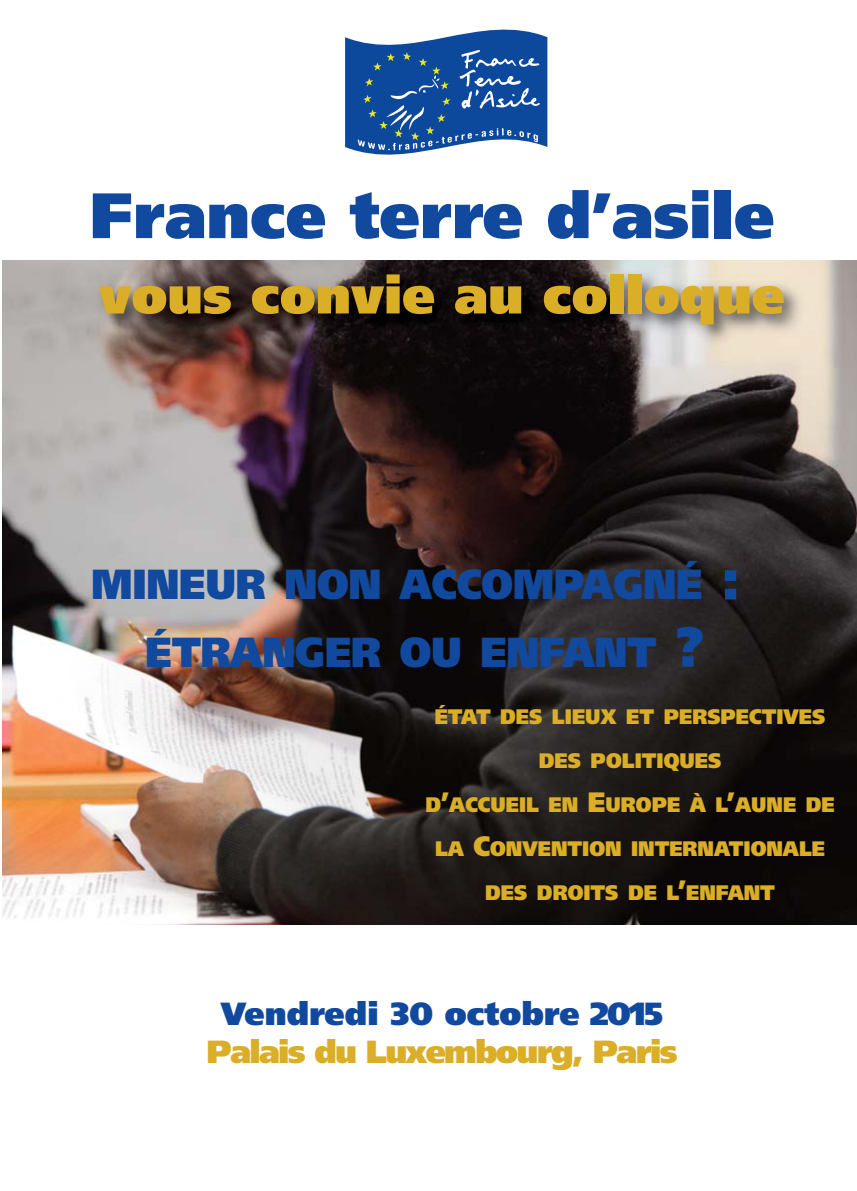
<style>
.page{position:relative;width:857px;height:1191px;background:#fff}
.page>*{position:absolute;margin:0;border:0;box-sizing:border-box;transform-origin:0 0}
.t1{font:900 64px "Frutiger LT";color:#10499d}
.t2{font:900 52px "Frutiger LT";color:#dbae28}
.t3{font:900 42px/67.2px "Frutiger LT";letter-spacing:-.005em;color:#10499d;text-align:center;scale:.92 1}
.t4{font:900 32px "Frutiger LT";letter-spacing:-.05em;color:#dbae28}
.t5{font:900 32px "Frutiger LT";color:#10499d}
.t6{font:900 21px/44px "Frutiger LT";color:#dbae28;text-align:center;scale:.92 1}
.s1{font-size:56px}
.s2{font-size:28px}
</style>
<div class="page">
<img style="left:2px;top:261px;width:855px;height:663px">
<img style="left:16px;top:260px;width:841px;height:105px">
<svg style="left:345px;top:30px;width:202px;height:125px;background:#3b6cac"></svg>
<h1 class="t1" style="left:90px;top:190px;width:686px">France terre d’asile</h1>
<h2 class="t2" style="left:99px;top:274px;width:687px">vous convie au colloque</h2>
<h3 class="t3" style="left:91px;top:555px;width:707px">MINEUR NON ACCOMPAGNÉ <span class="s1">:<br></span>ÉTRANGER OU ENFANT <span class="s1">?</span></h3>
<p class="t6" style="left:425px;top:696px;width:446px">ÉTAT DES LIEUX ET PERSPECTIVES<br>DES POLITIQUES<br>D<span class="s2">’</span>ACCUEIL EN <span class="s2">E</span>UROPE À L<span class="s2">’</span>AUNE DE<br>LA <span class="s2">C</span>ONVENTION INTERNATIONALE<br>DES DROITS DE L<span class="s2">’</span>ENFANT</p>
<h3 class="t5" style="left:221px;top:1001px;width:444px">Vendredi 30 octobre 2015</h3>
<h3 class="t4" style="left:206px;top:1039px;width:473px">Palais du Luxembourg, Paris</h3>
</div>
